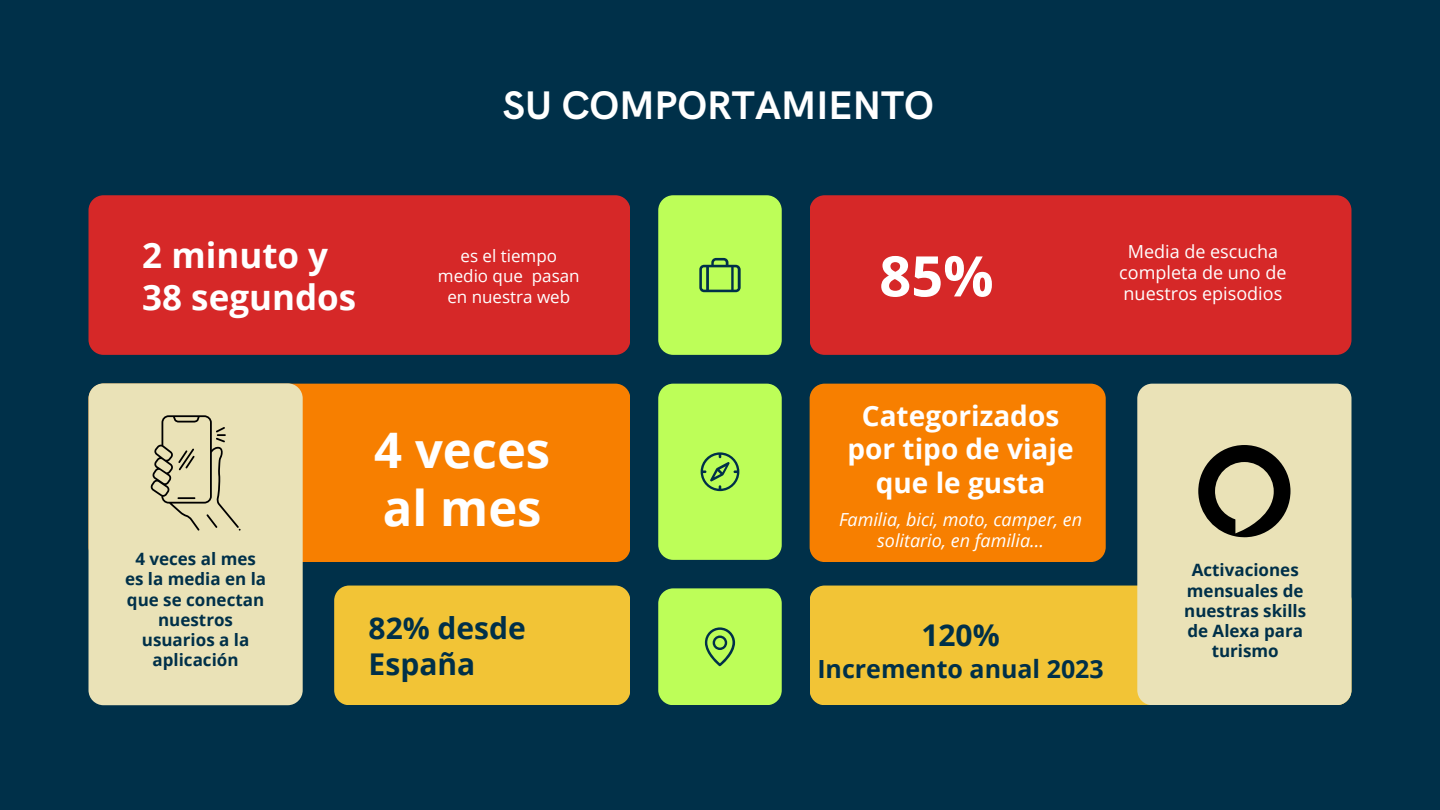
<style>
.page{position:relative;width:1440px;height:810px;background:#003049}
.page>*{position:absolute;margin:0;border:0;box-sizing:border-box;transform-origin:0 0}
.t1{font:700 56px "Open Sans";color:#fff}
.t2{font:700 49px/58.5px "Open Sans";color:#fff}
.t3{font:700 40px "HK Grotesk";color:#fff}
.t4{font:700 35px/42px "Open Sans";color:#fff}
.t5{font:700 30px/36px "Open Sans";color:#003049}
.t6{font:700 28px/33.3px "Open Sans";color:#fff;text-align:center}
.t7{font:700 25px "Open Sans";color:#003049}
.t8{font:italic 18px/21.3px "Open Sans";color:#fff;text-align:center}
.t9{font:18px/21px "Open Sans";color:#fff;text-align:center}
.t10{font:700 17px/20.2px "Open Sans";color:#003049;text-align:center}
.t11{font:17px/20.2px "Open Sans";color:#fff;text-align:center}
</style>
<div class="page">
<div style="left:89px;top:195px;width:541px;height:160px;background:#d62828;border-radius:15px"></div>
<div style="left:810px;top:195px;width:541px;height:160px;background:#d62828;border-radius:15px"></div>
<div style="left:89px;top:384px;width:541px;height:178px;background:#f77f00;border-radius:15px"></div>
<div style="left:810px;top:384px;width:296px;height:178px;background:#f77f00;border-radius:15px"></div>
<div style="left:658px;top:195px;width:124px;height:160px;background:#bdfe58;border-radius:15px"></div>
<div style="left:658px;top:384px;width:124px;height:176px;background:#bdfe58;border-radius:15px"></div>
<div style="left:658px;top:588px;width:124px;height:117px;background:#bdfe58;border-radius:15px"></div>
<div style="left:334px;top:586px;width:296px;height:119px;background:#f2c436;border-radius:15px"></div>
<div style="left:810px;top:586px;width:541px;height:119px;background:#f2c436;border-radius:15px"></div>
<div style="left:1137px;top:384px;width:214px;height:321px;background:#eae2b7;border-radius:15px"></div>
<div style="left:89px;top:383px;width:214px;height:322px;background:#eae2b7;border-radius:15px"></div>
<svg style="left:705px;top:627px;width:30px;height:39px"></svg>
<svg style="left:701px;top:452px;width:38px;height:39px"></svg>
<svg style="left:699px;top:258px;width:42px;height:34px"></svg>
<svg style="left:151px;top:415px;width:90px;height:116px"></svg>
<svg style="left:1198px;top:445px;width:92px;height:92px"></svg>
<h4 class="t4" style="left:142px;top:233px;width:216px">2 minuto y<br>38 segundos</h4>
<h3 class="t3" style="left:503px;top:83px;width:433px">SU COMPORTAMIENTO</h3>
<p class="t11" style="left:438px;top:245px;width:143px">es el tiempo medio que pasan en nuestra web</p>
<p class="t1" style="left:879px;top:237px;width:116px">85%</p>
<h1 class="t9" style="left:1119px;top:240px;width:169px">Media de escucha completa de uno de nuestros episodios</h1>
<p class="t6" style="left:848px;top:399px;width:227px">Categorizados por tipo de viaje que le gusta</p>
<p class="t8" style="left:839px;top:508px;width:245px">Familia, bici, moto, camper, en solitario, en familia...</p>
<p class="t2" style="left:374px;top:419px;width:178px">4 veces al mes</p>
<p class="t10" style="left:135px;top:548px;width:122px">4 veces al mes</p>
<p class="t10" style="left:125px;top:569px;width:143px">es la media en la que se conectan nuestros usuarios a la aplicación</p>
<p class="t10" style="left:1184px;top:560px;width:124px">Activaciones mensuales de nuestras skills de Alexa para turismo</p>
<h2 class="t5" style="left:369px;top:609px;width:159px">82% desde<br>España</h2>
<h5 class="t5" style="left:921px;top:616px;width:80px">120%</h5>
<h5 class="t7" style="left:817px;top:651px;width:288px">Incremento anual 2023</h5>
</div>
